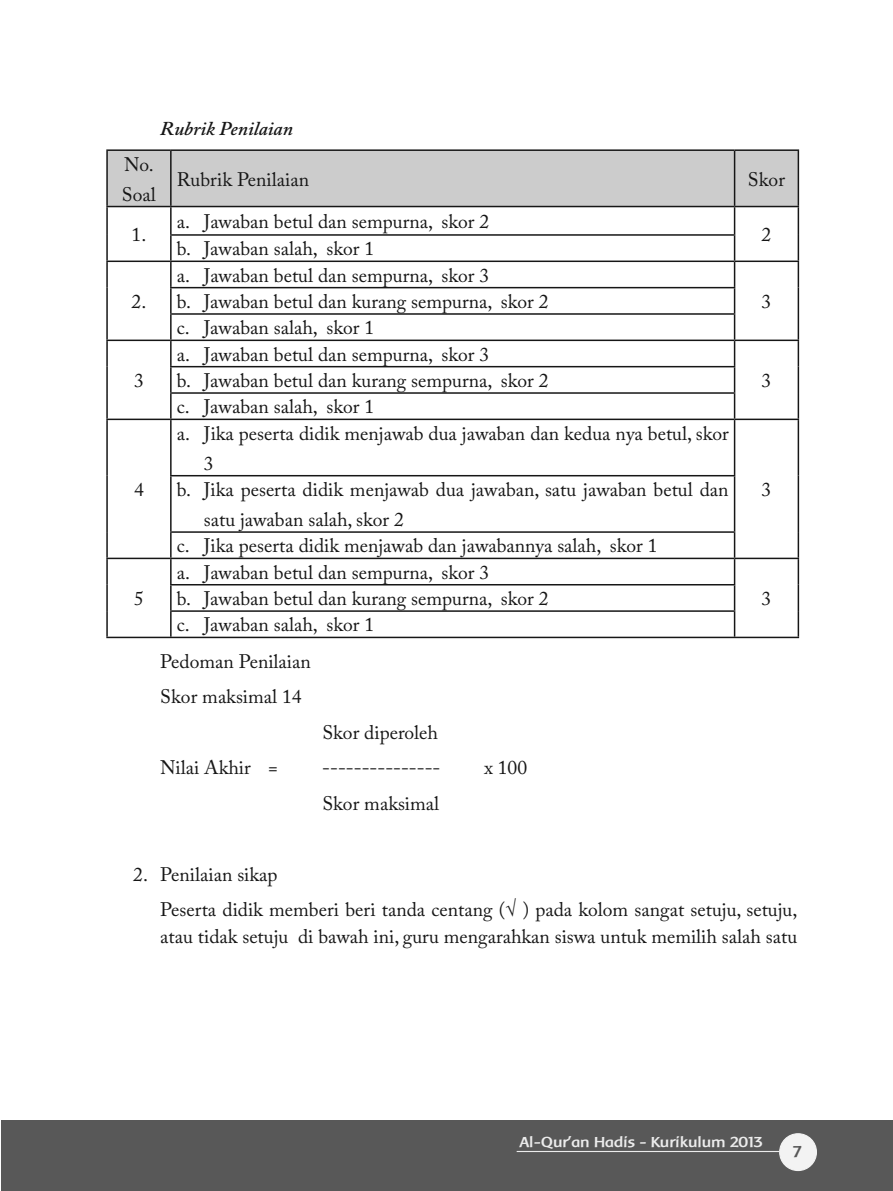
<style>
.page{position:relative;width:893px;height:1191px;background:#fff}
.page>*{position:absolute;margin:0;border:0;box-sizing:border-box;transform-origin:0 0}
.t1{font:19.5px/26.4px "Adobe Caslon Pro";color:#161616}
.t2{font:italic 600 19.5px "Adobe Caslon Pro";color:#161616}
.t3{font:700 16.5px "Baar Metanoia";color:#585858}
.t4{font:700 15px "Baar Metanoia";color:#ececec}
</style>
<div class="page">
<div style="left:2px;top:1120px;width:891px;height:71px;background:#585858"></div>
<div style="left:780px;top:1133px;width:36px;height:37px;background:#f3f3f3;border-radius:50%"></div>
<div style="left:779px;top:1133px;width:38px;height:38px;border:1px solid #f3f3f3;border-radius:50%"></div>
<hr style="left:517px;top:1151px;width:263px;height:1px;background:#ececec">
<hr style="left:106px;top:149px;width:65px;height:2px;background:#161616">
<hr style="left:106px;top:151px;width:2px;height:55px;background:#161616">
<hr style="left:171px;top:149px;width:564px;height:2px;background:#161616">
<hr style="left:735px;top:149px;width:64px;height:2px;background:#161616">
<hr style="left:106px;top:206px;width:65px;height:1px;background:#161616">
<hr style="left:106px;top:207px;width:2px;height:28px;background:#161616">
<hr style="left:106px;top:235px;width:2px;height:25px;background:#161616">
<hr style="left:106px;top:260px;width:65px;height:2px;background:#161616">
<hr style="left:106px;top:262px;width:2px;height:26px;background:#161616">
<hr style="left:106px;top:288px;width:2px;height:26px;background:#161616">
<hr style="left:106px;top:314px;width:2px;height:25px;background:#161616">
<hr style="left:106px;top:339px;width:65px;height:2px;background:#161616">
<hr style="left:106px;top:341px;width:2px;height:26px;background:#161616">
<hr style="left:106px;top:367px;width:2px;height:26px;background:#161616">
<hr style="left:106px;top:393px;width:2px;height:25px;background:#161616">
<svg style="left:107px;top:150px;width:692px;height:268px"></svg>
<hr style="left:106px;top:418px;width:65px;height:2px;background:#161616">
<hr style="left:106px;top:420px;width:2px;height:56px;background:#161616">
<hr style="left:171px;top:418px;width:564px;height:2px;background:#161616">
<hr style="left:170px;top:420px;width:2px;height:55px;background:#161616">
<hr style="left:735px;top:418px;width:64px;height:2px;background:#161616">
<hr style="left:734px;top:420px;width:1px;height:55px;background:#161616">
<hr style="left:798px;top:420px;width:1px;height:56px;background:#161616">
<hr style="left:106px;top:476px;width:2px;height:56px;background:#161616">
<hr style="left:170px;top:475px;width:565px;height:1px;background:#161616">
<hr style="left:170px;top:476px;width:2px;height:55px;background:#161616">
<hr style="left:734px;top:476px;width:1px;height:55px;background:#161616">
<hr style="left:798px;top:476px;width:1px;height:56px;background:#161616">
<hr style="left:106px;top:532px;width:2px;height:25px;background:#161616">
<hr style="left:170px;top:531px;width:565px;height:2px;background:#161616">
<hr style="left:170px;top:533px;width:2px;height:24px;background:#161616">
<hr style="left:106px;top:557px;width:65px;height:2px;background:#161616">
<hr style="left:106px;top:559px;width:2px;height:26px;background:#161616">
<hr style="left:171px;top:557px;width:564px;height:2px;background:#161616">
<hr style="left:170px;top:559px;width:2px;height:25px;background:#161616">
<hr style="left:735px;top:557px;width:64px;height:2px;background:#161616">
<hr style="left:106px;top:585px;width:2px;height:26px;background:#161616">
<hr style="left:170px;top:584px;width:565px;height:1px;background:#161616">
<hr style="left:170px;top:585px;width:2px;height:25px;background:#161616">
<hr style="left:106px;top:611px;width:2px;height:25px;background:#161616">
<hr style="left:170px;top:610px;width:565px;height:2px;background:#161616">
<hr style="left:170px;top:612px;width:2px;height:24px;background:#161616">
<svg style="left:734px;top:533px;width:1px;height:103px"></svg>
<svg style="left:798px;top:532px;width:1px;height:104px"></svg>
<hr style="left:106px;top:636px;width:693px;height:2px;background:#161616">
<p class="t2" style="left:160px;top:121px;width:134px">Rubrik Penilaian</p>
<p class="t1" style="left:122px;top:151px;width:36px;line-height:30px">No.<br>Soal</p>
<p class="t1" style="left:132px;top:224px;width:16px">1.</p>
<p class="t1" style="left:132px;top:291px;width:16px">2.</p>
<p class="t1" style="left:134px;top:370px;width:11px">3</p>
<p class="t1" style="left:134px;top:479px;width:11px">4</p>
<p class="t1" style="left:134px;top:588px;width:11px">5</p>
<p class="t1" style="left:177px;top:168px;width:134px">Rubrik Penilaian</p>
<p class="t1" style="left:748px;top:168px;width:39px">Skor</p>
<p class="t1" style="left:177px;top:211px;width:314px">a. Jawaban betul dan sempurna, skor 2</p>
<p class="t1" style="left:177px;top:238px;width:199px">b. Jawaban salah, skor 1</p>
<p class="t1" style="left:177px;top:264px;width:373px">a. Jawaban betul dan sempurna, skor 3<br>b. Jawaban betul dan kurang sempurna, skor 2</p>
<p class="t1" style="left:177px;top:317px;width:199px">c. Jawaban salah, skor 1</p>
<p class="t1" style="left:177px;top:343px;width:373px">a. Jawaban betul dan sempurna, skor 3<br>b. Jawaban betul dan kurang sempurna, skor 2</p>
<p class="t1" style="left:177px;top:396px;width:199px">c. Jawaban salah, skor 1</p>
<p class="t1" style="left:762px;top:224px;width:11px">2</p>
<p class="t1" style="left:762px;top:291px;width:11px">3</p>
<p class="t1" style="left:762px;top:370px;width:11px">3</p>
<p class="t1" style="left:204px;top:421px;width:526px;line-height:30px;text-indent:-27px">a. Jika peserta didik menjawab dua jawaban dan kedua nya betul, skor<br>3</p>
<p class="t1" style="left:177px;top:479px;width:553px">b. Jika peserta didik menjawab dua jawaban, satu jawaban betul dan</p>
<p class="t1" style="left:762px;top:479px;width:11px">3</p>
<p class="t1" style="left:177px;top:509px;width:482px;text-indent:27px">satu jawaban salah, skor 2<br>c. Jika peserta didik menjawab dan jawabannya salah, skor 1</p>
<p class="t1" style="left:177px;top:561px;width:373px">a. Jawaban betul dan sempurna, skor 3<br>b. Jawaban betul dan kurang sempurna, skor 2</p>
<p class="t1" style="left:762px;top:588px;width:11px">3</p>
<p class="t1" style="left:177px;top:614px;width:199px">c. Jawaban salah, skor 1</p>
<p class="t1" style="left:160px;top:650px;width:152px">Pedoman Penilaian</p>
<p class="t1" style="left:160px;top:686px;width:143px">Skor maksimal 14</p>
<p class="t1" style="left:322px;top:721px;width:117px">Skor diperoleh</p>
<p class="t1" style="left:160px;top:757px;width:119px">Nilai Akhir =</p>
<p class="t1" style="left:322px;top:757px;width:120px">---------------</p>
<p class="t1" style="left:484px;top:757px;width:44px">x 100</p>
<p class="t1" style="left:322px;top:792px;width:118px">Skor maksimal</p>
<p class="t1" style="left:160px;top:859px;width:638px;line-height:35.5px;text-indent:-27px">2. Penilaian sikap<br>Peserta didik memberi beri tanda centang (√ ) pada kolom sangat setuju, setuju,</p>
<p class="t1" style="left:160px;top:926px;width:638px">atau tidak setuju di bawah ini, guru mengarahkan siswa untuk memilih salah satu</p>
<p class="t4" style="left:520px;top:1134px;width:245px">Al-Qur'an Hadis - Kurikulum 2013</p>
<p class="t3" style="left:793px;top:1143px;width:10px">7</p>
</div>
